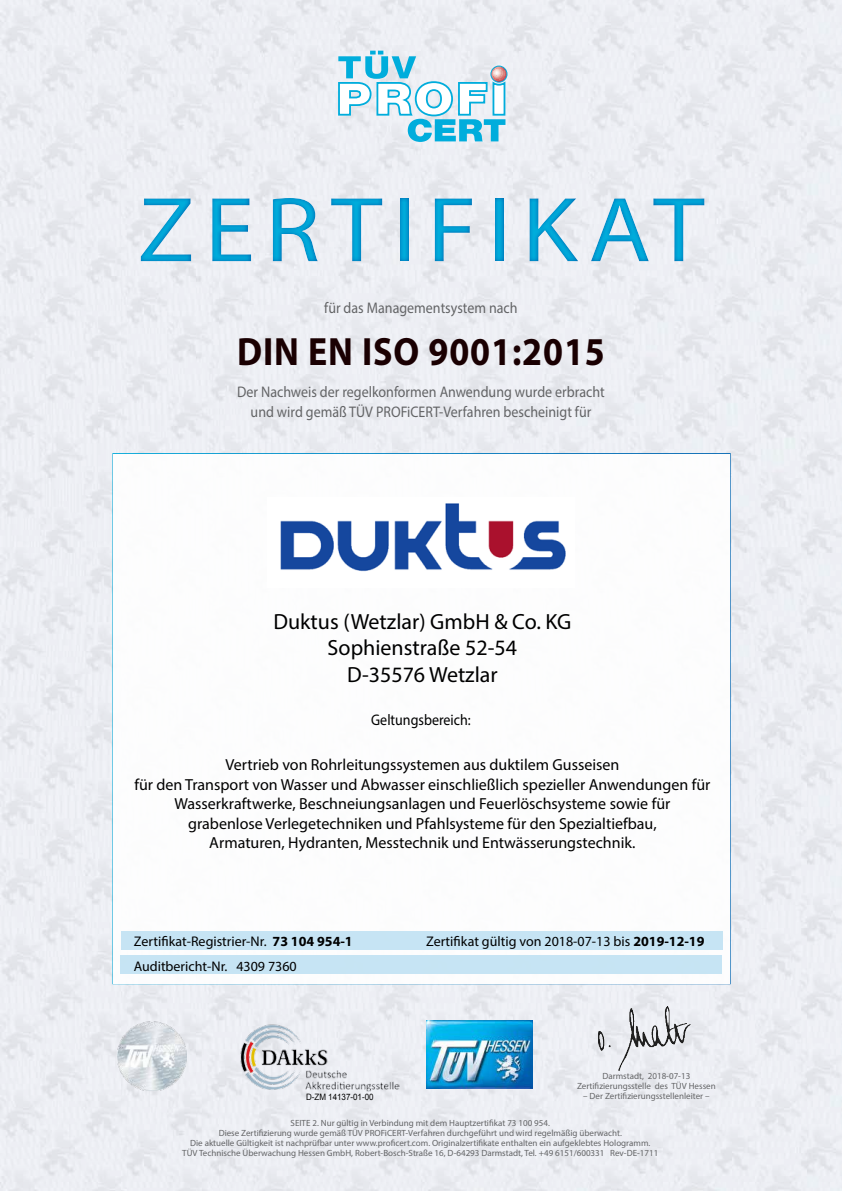
<style>
.page{position:relative;width:842px;height:1191px;background:#fff}
.page>*{position:absolute;margin:0;border:0;box-sizing:border-box;transform-origin:0 0}
.t1{font:93px "Myriad Pro";letter-spacing:.1em;color:#00addc;scale:1.1 1}
.t2{font:700 39.6px "Myriad Pro";letter-spacing:.025em;color:#1a0002;scale:.91 1}
.t3{font:22px/26.4px "Myriad Pro";color:#000;text-align:center}
.t4{font:16px/19.6px "Myriad Pro";color:#000;text-align:center}
.t5{font:15.4px/20px "Myriad Pro";color:#636466;text-align:center;scale:.91 1}
.t6{font:15.4px "Myriad Pro";color:#000;scale:.91 1}
.t7{font:14px/24.6px "Myriad Pro";color:#000}
.t8{font:9px/10px "Myriad Pro";color:#636466;text-align:center}
.t9{font:8.8px "Arial";color:#000;scale:.91 1}
.s1{font-weight:700}
</style>
<div class="page">
<img style="left:0;top:0;width:842px;height:1191px">
<img style="left:731px;top:695px;width:103px;height:47px">
<img style="left:734px;top:566px;width:108px;height:47px">
<svg style="left:338px;top:51px;width:169px;height:91px"></svg>
<img style="left:241px;top:1024px;width:158px;height:67px">
<img style="left:427px;top:1020px;width:106px;height:69px">
<div style="left:112px;top:453px;width:619px;height:531px;background:#fff;border:2px solid #fff"></div>
<div style="left:120px;top:955px;width:602px;height:19px;background:#c0e2f3"></div>
<div style="left:121px;top:931px;width:601px;height:19px;background:#c0e2f3"></div>
<img style="left:731px;top:455px;width:111px;height:40px">
<img style="left:731px;top:793px;width:81px;height:72px">
<img style="left:598px;top:1006px;width:92px;height:64px">
<div style="left:0;top:172px;width:842px;height:114px;background:#006bb6;opacity:.75"></div>
<img style="left:280px;top:503px;width:286px;height:69px">
<img style="left:117px;top:1021px;width:70px;height:69px">
<h1 class="t1" style="left:138px;top:173px;width:517px">ZERTIFIKAT</h1>
<h3 class="t5" style="left:324px;top:298px;width:214px">für das Managementsystem nach</h3>
<h2 class="t2" style="left:237px;top:326px;width:406px">DIN EN ISO 9001:2015</h2>
<h3 class="t5" style="left:237px;top:381px;width:405px">Der Nachweis der regelkonformen Anwendung wurde erbracht und wird gemäß TÜV PROFiCERT-Verfahren bescheinigt für</h3>
<h3 class="t3" style="left:273px;top:608px;width:299px">Duktus (Wetzlar) GmbH &amp; Co. KG<br>Sophienstraße 52-54<br>D-35576 Wetzlar</h3>
<h3 class="t6" style="left:371px;top:710px;width:111px">Geltungsbereich:</h3>
<p class="t4" style="left:134px;top:754px;width:578px">Vertrieb von Rohrleitungssystemen aus duktilem Gusseisen<br>für den Transport von Wasser und Abwasser einschließlich spezieller Anwendungen für Wasserkraftwerke, Beschneiungsanlagen und Feuerlöschsysteme sowie für<br>grabenlose Verlegetechniken und Pfahlsysteme für den Spezialtiefbau,<br>Armaturen, Hydranten, Messtechnik und Entwässerungstechnik.</p>
<h3 class="t7" style="left:134px;top:929px;width:220px">Zertifikat-Registrier-Nr. <span class="s1">73 104 954-1<br></span>Auditbericht-Nr. 4309 7360</h3>
<h3 class="t7" style="left:426px;top:929px;width:280px">Zertifikat gültig von 2018-07-13 bis <span class="s1">2019-12-19</span></h3>
<p class="t9" style="left:306px;top:1090px;width:76px">D-ZM 14137-01-00</p>
<p class="t8" style="left:577px;top:1071px;width:140px">Darmstadt, 2018-07-13<br>Zertifizierungsstelle des TÜV Hessen</p>
<p class="t8" style="left:583px;top:1091px;width:128px">– Der Zertifizierungsstellenleiter –</p>
<p class="t8" style="left:182px;top:1118px;width:478px">SEITE 2. Nur gültig in Verbindung mit dem Hauptzertifikat 73 100 954.<br>Diese Zertifizierung wurde gemäß TÜV PROFiCERT-Verfahren durchgeführt und wird regelmäßig überwacht.<br>Die aktuelle Gültigkeit ist nachprüfbar unter www.proficert.com. Originalzertifikate enthalten ein aufgeklebtes Hologramm.<br>TÜV Technische Überwachung Hessen GmbH, Robert-Bosch-Straße 16, D-64293 Darmstadt, Tel. +49 6151/600331 Rev-DE-1711</p>
</div>
